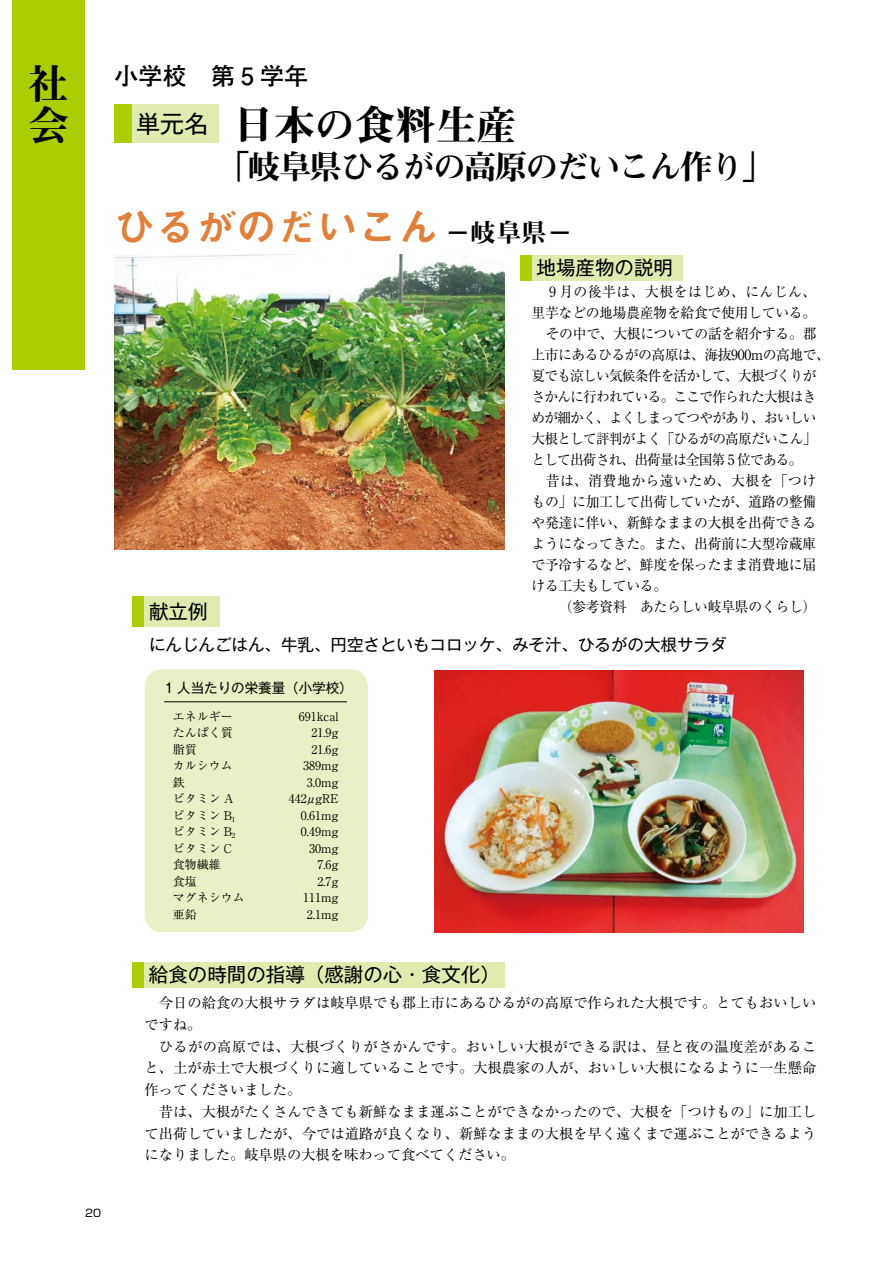
<style>
.page{position:relative;width:893px;height:1263px;background:#fff}
.page>*{position:absolute;margin:0;border:0;box-sizing:border-box;transform-origin:0 0}
.t1{font:40.5px "Midashi Go Pro MB31";color:#e0803a}
.t2{font:40.5px/40.5px "Midashi Min Pro MA31";color:#000}
.t3{font:33px "Midashi Min Pro MA31";letter-spacing:-.065em;color:#000}
.t4{font:700 24px "Futo Go B101 Pro";color:#000}
.t5{font:24px "Gothic MB101 Pro";color:#000}
.t6{font:19.5px "Gothic MB101 Pro";color:#000}
.t7{font:16.5px "Gothic MB101 Pro";color:#000}
.t8{font:14.25px/21.8px "Ryumin Pro";letter-spacing:-.02em;color:#000;text-align:justify}
.t9{font:14.25px "Ryumin Pro";letter-spacing:-.055em;color:#000;scale:.96 1}
.t10{font:14.25px/21.8px "Ryumin Pro";letter-spacing:.005em;color:#000}
.t11{font:14.25px "Ryumin Pro";letter-spacing:-.06em;color:#000;scale:.96 1}
.t12{font:14.25px "Ryumin Pro";letter-spacing:.035em;color:#000}
.t13{font:14.25px "Ryumin Pro";letter-spacing:.03em;color:#000}
.t14{font:13.5px "Gothic MB101 Pro";color:#000}
.t15{font:12px/16.5px "Ryumin Pro";color:#000}
.t16{font:10.5px "Shin Go Pro";color:#000}
.s1{font-family:"Midashi Min Pro MA31";font-size:25.5px;color:#000}
</style>
<div class="page">
<div style="left:13px;top:0;width:72px;height:370px;background:#abcd03"></div>
<div style="left:115px;top:104px;width:17px;height:39px;background:#abcd03"></div>
<div style="left:132px;top:104px;width:87px;height:39px;background:#e0ebaf"></div>
<div style="left:520px;top:255px;width:12px;height:25px;background:#abcd03"></div>
<div style="left:532px;top:255px;width:150px;height:25px;background:#e0ebaf"></div>
<div style="left:132px;top:962px;width:13px;height:25px;background:#abcd03"></div>
<div style="left:145px;top:962px;width:360px;height:25px;background:#e0ebaf"></div>
<div style="left:145px;top:669px;width:223px;height:263px;background:#e8f0c5;border-radius:17px"></div>
<hr style="left:164px;top:701px;width:98px;height:1px;background:#000">
<hr style="left:262px;top:701px;width:85px;height:1px;background:#000">
<img style="left:434px;top:670px;width:369px;height:262px">
<div style="left:132px;top:597px;width:13px;height:30px;background:#abcd03"></div>
<div style="left:145px;top:597px;width:75px;height:30px;background:#e0ebaf"></div>
<img style="left:115px;top:255px;width:390px;height:294px">
<h1 class="t2" style="left:29px;top:60px;width:41px">社会</h1>
<h3 class="t4" style="left:115px;top:57px;width:195px">小学校　第 5 学年</h3>
<h3 class="t5" style="left:136px;top:104px;width:73px">単元名</h3>
<h1 class="t2" style="left:234px;top:101px;width:285px">日本の食料生産</h1>
<h2 class="t3" style="left:217px;top:141px;width:559px">「岐阜県ひるがの高原のだいこん作り」</h2>
<h1 class="t1" style="left:115px;top:194px;width:459px">ひるがのだいこん <span class="s1">−岐阜県−</span></h1>
<h3 class="t6" style="left:537px;top:252px;width:138px">地場産物の説明</h3>
<p class="t12" style="left:549px;top:281px;width:269px">9 月の後半は、大根をはじめ、にんじん、</p>
<p class="t8" style="left:531px;top:301px;width:286px">里芋などの地場農産物を給食で使用している。</p>
<p class="t8" style="left:546px;top:322px;width:272px">その中で、大根についての話を紹介する。郡</p>
<p class="t8" style="left:531px;top:343px;width:300px">上市にあるひるがの高原は、海抜900mの高地で、</p>
<p class="t9" style="left:531px;top:365px;width:298px">夏でも涼しい気候条件を活かして、大根づくりが</p>
<p class="t9" style="left:531px;top:386px;width:298px">さかんに行われている。ここで作られた大根はき</p>
<p class="t9" style="left:531px;top:407px;width:298px">めが細かく、よくしまってつやがあり、おいしい</p>
<p class="t9" style="left:531px;top:428px;width:298px">大根として評判がよく「ひるがの高原だいこん」</p>
<p class="t11" style="left:531px;top:449px;width:284px">として出荷され、出荷量は全国第 5 位である。</p>
<p class="t13" style="left:546px;top:470px;width:272px">昔は、消費地から遠いため、大根を「つけ</p>
<p class="t8" style="left:531px;top:490px;width:286px">もの」に加工して出荷していたが、道路の整備</p>
<p class="t8" style="left:531px;top:511px;width:286px">や発達に伴い、新鮮なままの大根を出荷できる</p>
<p class="t8" style="left:531px;top:532px;width:286px">ようになってきた。また、出荷前に大型冷蔵庫</p>
<p class="t8" style="left:531px;top:553px;width:286px">で予冷するなど、鮮度を保ったまま消費地に届</p>
<p class="t8" style="left:531px;top:574px;width:137px">ける工夫もしている。</p>
<p class="t8" style="left:559px;top:595px;width:259px">（参考資料　あたらしい岐阜県のくらし）</p>
<h3 class="t6" style="left:149px;top:596px;width:60px">献立例</h3>
<p class="t7" style="left:149px;top:631px;width:579px">にんじんごはん、牛乳、円空さといもコロッケ、みそ汁、ひるがの大根サラダ</p>
<p class="t14" style="left:165px;top:677px;width:190px">1 人当たりの栄養量（小学校）</p>
<p class="t15" style="left:173px;top:707px;width:73px">エネルギー　たんぱく質　脂質　<br>カルシウム　鉄　<br>ビタミン Aビタミン B<sub>1</sub>ビタミン B<sub>2</sub>ビタミン C食物繊維<br>食塩<br>マグネシウム亜鉛</p>
<p class="t15" style="left:289px;top:707px;width:51px;text-align:right">691kcal<br>21.9g<br>21.6g<br>389mg<br>3.0mg<br>442μgRE<br>0.61mg　0.49mg　30mg<br>7.6g<br>2.7g<br>111mg　2.1mg</p>
<h3 class="t6" style="left:149px;top:958px;width:352px">給食の時間の指導（感謝の心・食文化）</h3>
<p class="t10" style="left:145px;top:991px;width:673px;text-indent:14px">今日の給食の大根サラダは岐阜県でも郡上市にあるひるがの高原で作られた大根です。とてもおいしいですね。</p>
<p class="t8" style="left:145px;top:1034px;width:673px;text-indent:14px">ひるがの高原では、大根づくりがさかんです。おいしい大根ができる訳は、昼と夜の温度差があること、土が赤土で大根づくりに適していることです。大根農家の人が、おいしい大根になるように一生懸命作ってくださいました。</p>
<p class="t8" style="left:145px;top:1100px;width:673px;text-indent:14px">昔は、大根がたくさんできても新鮮なまま運ぶことができなかったので、大根を「つけもの」に加工して出荷していましたが、今では道路が良くなり、新鮮なままの大根を早く遠くまで運ぶことができるようになりました。岐阜県の大根を味わって食べてください。</p>
<p class="t16" style="left:85px;top:1204px;width:17px">20</p>
</div>
